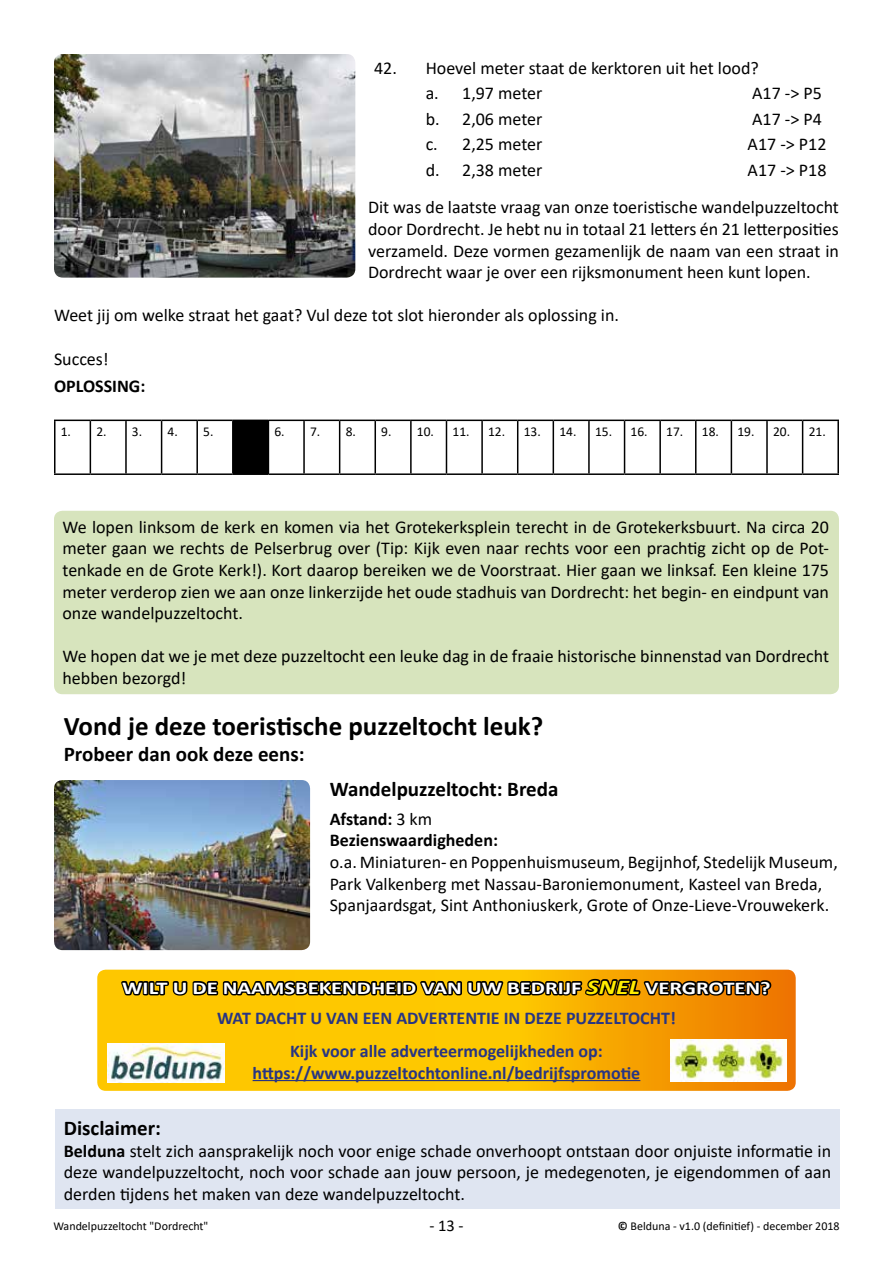
<style>
.page{position:relative;width:893px;height:1263px;background:#fff}
.page>*{position:absolute;margin:0;border:0;box-sizing:border-box;transform-origin:0 0}
.t1{font:700 27px "Calibri";color:#000}
.t2{font:700 21px "Calibri";color:#000}
.t3{font:18px/21.6px "Calibri";color:#000;text-align:justify}
.t4{font:700 18px/30px "Calibri";color:#fff;text-align:center;scale:1.25 1}
.t5{font:700 18px/21.6px "Calibri";color:#283583;text-align:center}
.t6{font:700 18px/21.6px "Calibri";color:#000}
.t7{font:16.5px "Calibri";color:#000}
.t8{font:13.5px "Calibri";color:#000}
.t9{font:12px "Calibri";color:#000}
.s1{font-weight:400}
.s2{font-style:italic;font-size:21px;color:#ffed00}
.s3{color:#283583}
.s4{font-weight:700}
</style>
<div class="page">
<div style="left:233px;top:420px;width:35px;height:54px;background:#000"></div>
<hr style="left:54px;top:420px;width:36px;height:1px;background:#000">
<hr style="left:54px;top:421px;width:2px;height:52px;background:#000">
<hr style="left:90px;top:420px;width:36px;height:1px;background:#000">
<hr style="left:90px;top:421px;width:1px;height:52px;background:#000">
<hr style="left:126px;top:420px;width:36px;height:1px;background:#000">
<hr style="left:125px;top:421px;width:2px;height:52px;background:#000">
<hr style="left:162px;top:420px;width:35px;height:1px;background:#000">
<hr style="left:161px;top:421px;width:1px;height:52px;background:#000">
<hr style="left:197px;top:420px;width:36px;height:1px;background:#000">
<hr style="left:196px;top:421px;width:2px;height:52px;background:#000">
<hr style="left:232px;top:421px;width:2px;height:52px;background:#000">
<hr style="left:268px;top:420px;width:36px;height:1px;background:#000">
<hr style="left:268px;top:421px;width:1px;height:52px;background:#000">
<hr style="left:304px;top:420px;width:36px;height:1px;background:#000">
<hr style="left:303px;top:421px;width:2px;height:52px;background:#000">
<hr style="left:340px;top:420px;width:35px;height:1px;background:#000">
<hr style="left:339px;top:421px;width:1px;height:52px;background:#000">
<hr style="left:375px;top:420px;width:36px;height:1px;background:#000">
<hr style="left:374px;top:421px;width:2px;height:52px;background:#000">
<hr style="left:411px;top:420px;width:35px;height:1px;background:#000">
<hr style="left:410px;top:421px;width:2px;height:52px;background:#000">
<hr style="left:446px;top:420px;width:36px;height:1px;background:#000">
<hr style="left:446px;top:421px;width:1px;height:52px;background:#000">
<hr style="left:482px;top:420px;width:36px;height:1px;background:#000">
<hr style="left:481px;top:421px;width:2px;height:52px;background:#000">
<hr style="left:518px;top:420px;width:35px;height:1px;background:#000">
<hr style="left:517px;top:421px;width:1px;height:52px;background:#000">
<hr style="left:553px;top:420px;width:36px;height:1px;background:#000">
<hr style="left:553px;top:421px;width:1px;height:52px;background:#000">
<hr style="left:589px;top:420px;width:36px;height:1px;background:#000">
<hr style="left:588px;top:421px;width:2px;height:52px;background:#000">
<hr style="left:625px;top:420px;width:35px;height:1px;background:#000">
<hr style="left:624px;top:421px;width:1px;height:52px;background:#000">
<hr style="left:660px;top:420px;width:36px;height:1px;background:#000">
<hr style="left:659px;top:421px;width:2px;height:52px;background:#000">
<hr style="left:696px;top:420px;width:35px;height:1px;background:#000">
<hr style="left:695px;top:421px;width:1px;height:52px;background:#000">
<hr style="left:731px;top:420px;width:36px;height:1px;background:#000">
<hr style="left:731px;top:421px;width:1px;height:52px;background:#000">
<hr style="left:767px;top:420px;width:36px;height:1px;background:#000">
<hr style="left:766px;top:421px;width:2px;height:52px;background:#000">
<hr style="left:803px;top:420px;width:36px;height:1px;background:#000">
<hr style="left:802px;top:421px;width:1px;height:52px;background:#000">
<hr style="left:837px;top:421px;width:2px;height:52px;background:#000">
<hr style="left:54px;top:473px;width:36px;height:2px;background:#000">
<hr style="left:90px;top:473px;width:36px;height:2px;background:#000">
<hr style="left:126px;top:473px;width:36px;height:2px;background:#000">
<hr style="left:162px;top:473px;width:35px;height:2px;background:#000">
<hr style="left:197px;top:473px;width:36px;height:2px;background:#000">
<hr style="left:233px;top:473px;width:35px;height:2px;background:#000">
<hr style="left:268px;top:473px;width:36px;height:2px;background:#000">
<hr style="left:304px;top:473px;width:36px;height:2px;background:#000">
<hr style="left:340px;top:473px;width:35px;height:2px;background:#000">
<hr style="left:375px;top:473px;width:36px;height:2px;background:#000">
<hr style="left:411px;top:473px;width:35px;height:2px;background:#000">
<hr style="left:446px;top:473px;width:36px;height:2px;background:#000">
<hr style="left:482px;top:473px;width:36px;height:2px;background:#000">
<hr style="left:518px;top:473px;width:35px;height:2px;background:#000">
<hr style="left:553px;top:473px;width:36px;height:2px;background:#000">
<hr style="left:589px;top:473px;width:36px;height:2px;background:#000">
<hr style="left:625px;top:473px;width:35px;height:2px;background:#000">
<hr style="left:660px;top:473px;width:36px;height:2px;background:#000">
<hr style="left:696px;top:473px;width:35px;height:2px;background:#000">
<hr style="left:731px;top:473px;width:36px;height:2px;background:#000">
<hr style="left:767px;top:473px;width:36px;height:2px;background:#000">
<hr style="left:803px;top:473px;width:36px;height:2px;background:#000">
<img style="left:54px;top:54px;width:301px;height:224px">
<div style="left:54px;top:511px;width:785px;height:183px;background:#d7e4bd;border-radius:9px"></div>
<div style="left:55px;top:1110px;width:785px;height:99px;background:#dfe5f1"></div>
<svg style="left:97px;top:970px;width:699px;height:121px;background:#f6a20b"></svg>
<svg style="left:119px;top:950px;width:655px;height:160px"></svg>
<img style="left:108px;top:1043px;width:116px;height:39px">
<img style="left:670px;top:1040px;width:117px;height:42px">
<img style="left:54px;top:780px;width:256px;height:170px">
<p class="t3" style="left:426px;top:54px;width:335px;line-height:25.5px;text-indent:-52px">42. Hoevel meter staat de kerktoren uit het lood? a. 1,97 meter</p>
<p class="t3" style="left:752px;top:82px;width:71px">A17 -&gt; P5</p>
<p class="t3" style="left:426px;top:107px;width:118px">b. 2,06 meter</p>
<p class="t3" style="left:752px;top:107px;width:71px">A17 -&gt; P4</p>
<p class="t3" style="left:426px;top:133px;width:118px">c. 2,25 meter</p>
<p class="t3" style="left:748px;top:133px;width:80px">A17 -&gt; P12</p>
<p class="t3" style="left:426px;top:158px;width:118px">d. 2,38 meter</p>
<p class="t3" style="left:748px;top:158px;width:80px">A17 -&gt; P18</p>
<p class="t3" style="left:368px;top:196px;width:472px">Dit was de laatste vraag van onze toeristische wandelpuzzeltocht door Dordrecht. Je hebt nu in totaal 21 letters én 21 letterposities verzameld. Deze vormen gezamenlijk de naam van een straat in Dordrecht waar je over een rijksmonument heen kunt lopen.</p>
<p class="t3" style="left:54px;top:304px;width:566px">Weet jij om welke straat het gaat? Vul deze tot slot hieronder als oplossing in.</p>
<p class="t3" style="left:54px;top:347px;width:56px">Succes!</p>
<p class="t6" style="left:54px;top:375px;width:93px">OPLOSSING:</p>
<p class="t8" style="left:61px;top:423px;width:47px">1. 2.</p>
<p class="t8" style="left:132px;top:423px;width:47px">3. 4.</p>
<p class="t8" style="left:203px;top:423px;width:12px">5.</p>
<p class="t8" style="left:274px;top:423px;width:47px">6. 7.</p>
<p class="t8" style="left:346px;top:423px;width:47px">8. 9.</p>
<p class="t8" style="left:417px;top:423px;width:54px">10. 11.</p>
<p class="t8" style="left:488px;top:423px;width:54px">12. 13.</p>
<p class="t8" style="left:559px;top:423px;width:54px">14. 15.</p>
<p class="t8" style="left:631px;top:423px;width:54px">16. 17.</p>
<p class="t8" style="left:702px;top:423px;width:54px">18. 19.</p>
<p class="t8" style="left:773px;top:423px;width:54px">20. 21.</p>
<p class="t3" style="left:63px;top:515px;width:768px">We lopen linksom de kerk en komen via het Grotekerksplein terecht in de Grotekerksbuurt. Na circa 20 meter gaan we rechts de Pelserbrug over (Tip: Kijk even naar rechts voor een prachtig zicht op de Pot&shy;tenkade en de Grote Kerk!). Kort daarop bereiken we de Voorstraat. Hier gaan we linksaf. Een kleine 175 meter verderop zien we aan onze linkerzijde het oude stadhuis van Dordrecht: het begin- en eindpunt van onze wandelpuzzeltocht.</p>
<p class="t3" style="left:63px;top:645px;width:768px">We hopen dat we je met deze puzzeltocht een leuke dag in de fraaie historische binnenstad van Dordrecht hebben bezorgd!</p>
<h1 class="t1" style="left:64px;top:707px;width:481px">Vond je deze toeristische puzzeltocht leuk?</h1>
<p class="t2" style="left:64px;top:739px;width:242px">Probeer dan ook deze eens:</p>
<p class="t2" style="left:330px;top:774px;width:230px">Wandelpuzzeltocht: Breda</p>
<p class="t6" style="left:330px;top:808px;width:170px">Afstand: <span class="s1">3 km<br></span>Bezienswaardigheden:</p>
<p class="t3" style="left:330px;top:851px;width:510px;text-align:left">o.a. Miniaturen- en Poppenhuismuseum, Begijnhof, Stedelijk Museum,<br>Park Valkenberg met Nassau-Baroniemonument, Kasteel van Breda,<br>Spanjaardsgat, Sint Anthoniuskerk, Grote of Onze-Lieve-Vrouwekerk.</p>
<p class="t4" style="left:122px;top:973px;width:520px">WILT U DE NAAMSBEKENDHEID VAN UW BEDRIJF <span class="s2">SNEL</span> VERGROTEN?<br><span class="s3">WAT DACHT U VAN EEN ADVERTENTIE IN DEZE PUZZELTOCHT!</span></p>
<p class="t5" style="left:253px;top:1040px;width:389px">Kijk voor alle adverteermogelijkheden op: https://www.puzzeltochtonline.nl/bedrijfspromotie</p>
<p class="t2" style="left:64px;top:1113px;width:99px">Disclaimer:</p>
<p class="t3" style="left:64px;top:1139px;width:769px"><span class="s4">Belduna</span> stelt zich aansprakelijk noch voor enige schade onverhoopt ontstaan door onjuiste informatie in deze wandelpuzzeltocht, noch voor schade aan jouw persoon, je medegenoten, je eigendommen of aan derden tijdens het maken van deze wandelpuzzeltocht.</p>
<p class="t9" style="left:53px;top:1218px;width:157px">Wandelpuzzeltocht "Dordrecht"</p>
<p class="t7" style="left:429px;top:1214px;width:36px">- 13 -</p>
<p class="t9" style="left:618px;top:1218px;width:223px"><span class="s4">©</span> Belduna - v1.0 (definitief) - december 2018</p>
</div>
